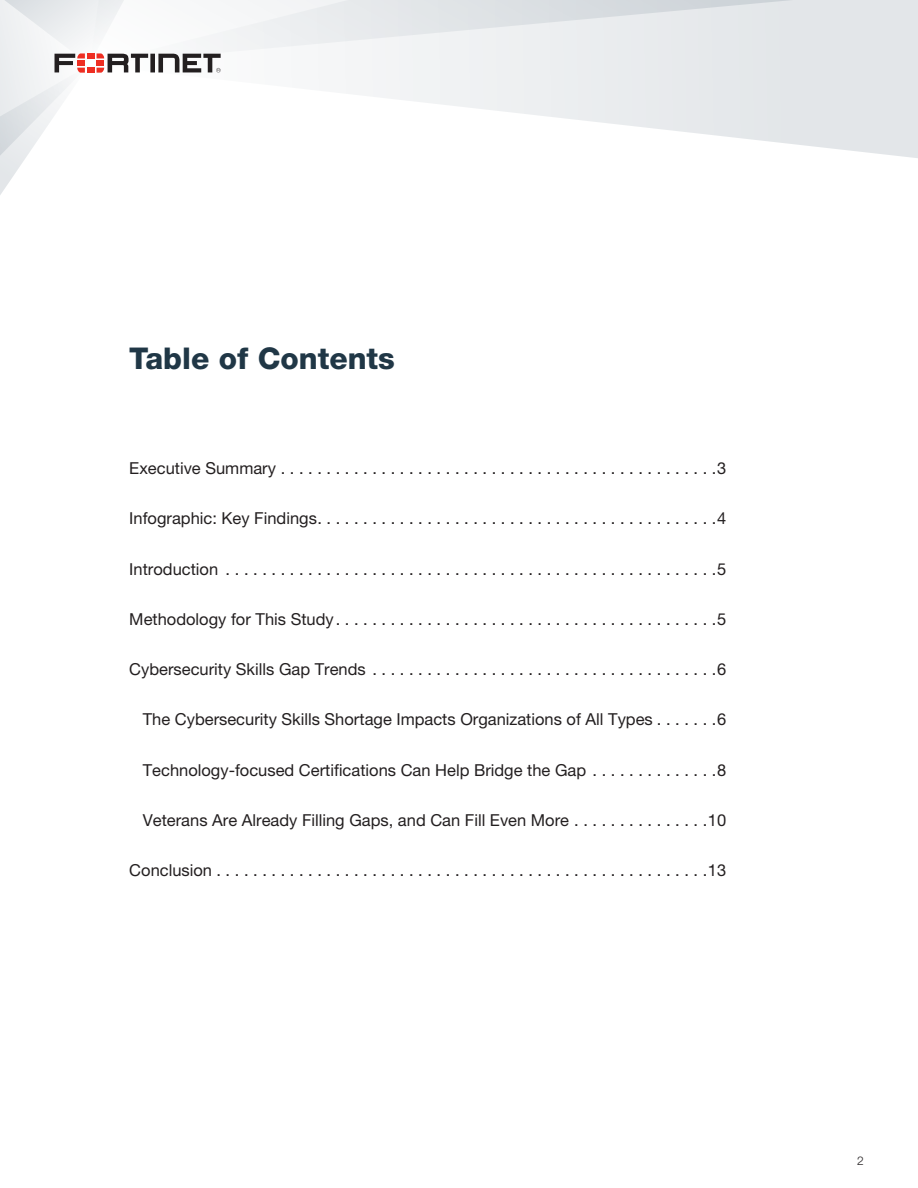
<style>
.page{position:relative;width:918px;height:1188px;background:#fff}
.page>*{position:absolute;margin:0;border:0;box-sizing:border-box;transform-origin:0 0}
.Table_of_Contents{font:800 30px "Helvetica Neue LT Pro";color:#203746}
.TOC_BODY_TEXT{font:16.5px "Helvetica Neue LT Pro";color:#231f20}
.t1{font:300 12px "Helvetica Neue LT Pro";color:#231f20}
</style>
<div class="page">
<svg style="left:345px;top:65px;width:573px;height:93px"></svg>
<svg style="left:221px;top:0;width:697px;height:65px"></svg>
<svg style="left:0;top:0;width:221px;height:195px"></svg>
<p class="Table_of_Contents" style="left:129px;top:341px;width:267px">Table of Contents</p>
<p class="TOC_BODY_TEXT" style="left:129px;top:458px;width:598px">Executive Summary . . . . . . . . . . . . . . . . . . . . . . . . . . . . . . . . . . . . . . . . . . . . . . . 3</p>
<p class="TOC_BODY_TEXT" style="left:129px;top:509px;width:598px">Infographic: Key Findings . . . . . . . . . . . . . . . . . . . . . . . . . . . . . . . . . . . . . . . . . . . 4</p>
<p class="TOC_BODY_TEXT" style="left:129px;top:559px;width:598px">Introduction . . . . . . . . . . . . . . . . . . . . . . . . . . . . . . . . . . . . . . . . . . . . . . . . . . . . . 5</p>
<p class="TOC_BODY_TEXT" style="left:129px;top:609px;width:598px">Methodology for This Study . . . . . . . . . . . . . . . . . . . . . . . . . . . . . . . . . . . . . . . . . 5</p>
<p class="TOC_BODY_TEXT" style="left:129px;top:659px;width:598px">Cybersecurity Skills Gap Trends . . . . . . . . . . . . . . . . . . . . . . . . . . . . . . . . . . . . . 6</p>
<p class="TOC_BODY_TEXT" style="left:143px;top:710px;width:585px">The Cybersecurity Skills Shortage Impacts Organizations of All Types . . . . . . 6</p>
<p class="TOC_BODY_TEXT" style="left:143px;top:760px;width:585px">Technology-focused Certifications Can Help Bridge the Gap . . . . . . . . . . . . . 8</p>
<p class="TOC_BODY_TEXT" style="left:143px;top:810px;width:585px">Veterans Are Already Filling Gaps, and Can Fill Even More . . . . . . . . . . . . . . 10</p>
<p class="TOC_BODY_TEXT" style="left:129px;top:860px;width:598px">Conclusion . . . . . . . . . . . . . . . . . . . . . . . . . . . . . . . . . . . . . . . . . . . . . . . . . . . . . 13</p>
<p class="t1" style="left:857px;top:1154px;width:8px">2</p>
</div>
